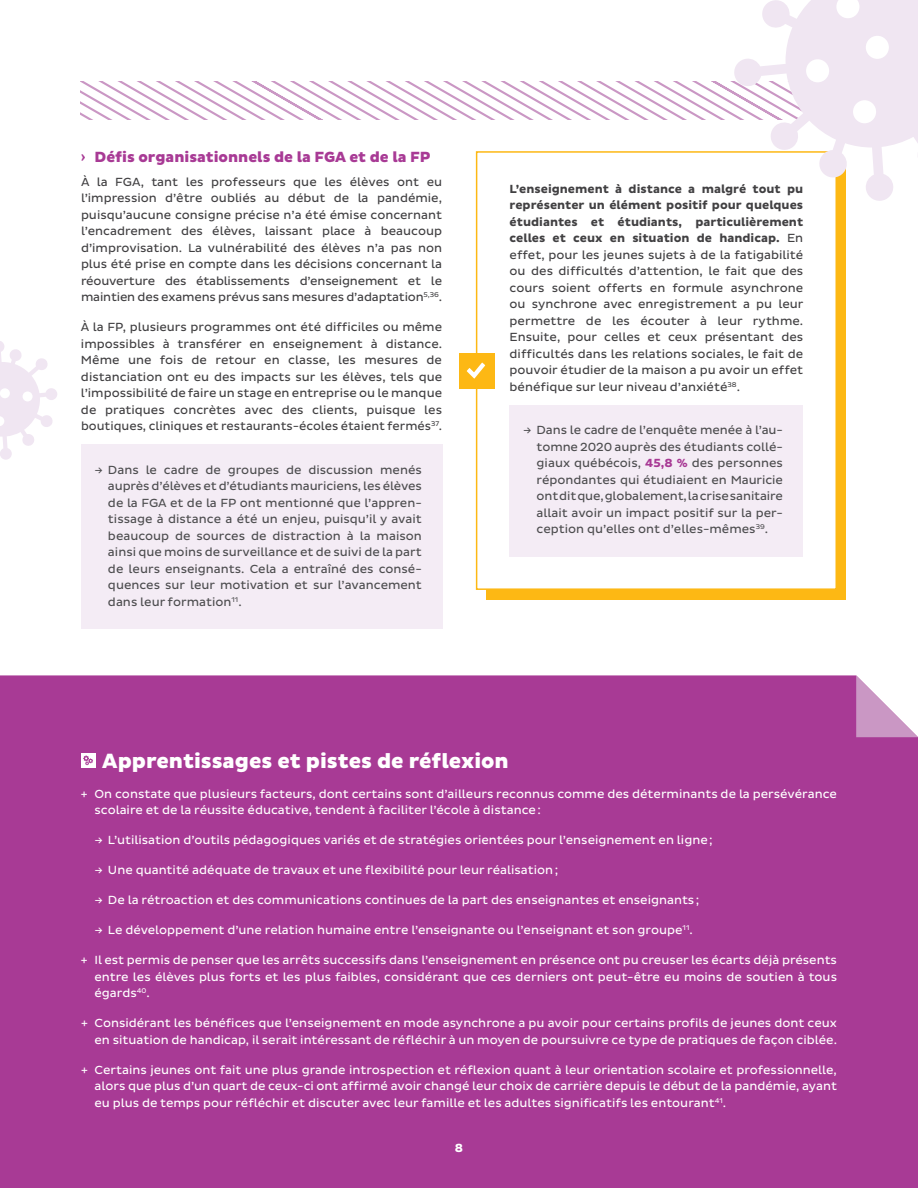
<style>
.page{position:relative;width:918px;height:1188px;background:#fff}
.page>*{position:absolute;margin:0;border:0;box-sizing:border-box;transform-origin:0 0}
.t1{font:800 21px "Pluto Sans";color:#fff}
.t2{font:800 15px "Pluto Sans";color:#a83a95}
.t3{font:12px/16.5px "Pluto Sans";color:#414042;text-align:justify}
.t4{font:12px/16.5px "Pluto Sans";color:#fff;text-align:justify}
.t5{font:12px/16.5px "Pluto Sans";color:#4d4d4f;text-align:justify}
.t6{font:700 12px "Pluto Sans";color:#fff}
.s1{font-weight:700}
.s2{font-weight:700;color:#a83a95}
</style>
<div class="page">
<div style="left:486px;top:162px;width:360px;height:437px;background:#fdb814"></div>
<div style="left:0;top:675px;width:918px;height:513px;background:#a83a95"></div>
<div style="left:81px;top:753px;width:14px;height:15px;background:#fff"></div>
<svg style="left:83px;top:756px;width:10px;height:9px"></svg>
<div style="left:81px;top:444px;width:361px;height:185px;background:#f4ecf5"></div>
<div style="left:476px;top:151px;width:361px;height:439px;background:#fff;border:2px solid #fdb814"></div>
<div style="left:510px;top:405px;width:293px;height:151px;background:#f4ecf5"></div>
<div style="left:459px;top:353px;width:35px;height:35px;background:#fdb814"></div>
<svg style="left:467px;top:363px;width:18px;height:16px"></svg>
<svg style="left:856px;top:675px;width:62px;height:62px"></svg>
<svg style="left:80px;top:0;width:838px;height:201px"></svg>
<svg style="left:0;top:341px;width:57px;height:119px"></svg>
<p class="t2" style="left:81px;top:149px;width:351px"><span class="s1">›</span> Défis organisationnels de la FGA et de la FP</p>
<p class="t3" style="left:81px;top:174px;width:363px">À la FGA, tant les professeurs que les élèves ont eu l’impression d’être oubliés au début de la pandémie, puisqu’aucune consigne précise n’a été émise concernant l’encadrement des élèves, laissant place à beaucoup d’improvisation. La vulnérabilité des élèves n’a pas non plus été prise en compte dans les décisions concernant la réouverture des établissements d’enseignement et le maintien des examens prévus sans mesures d’adaptation<sup>5,36</sup>.</p>
<p class="t3" style="left:81px;top:319px;width:363px">À la FP, plusieurs programmes ont été difficiles ou même impossibles à transférer en enseignement à distance.<br>Même une fois de retour en classe, les mesures de distanciation ont eu des impacts sur les élèves, tels que l’impossibilité de faire un stage en entreprise ou le manque de pratiques concrètes avec des clients, puisque les boutiques, cliniques et restaurants-écoles étaient fermés<sup>37</sup>.</p>
<p class="t5" style="left:108px;top:462px;width:315px;text-indent:-14px">→ Dans le cadre de groupes de discussion menés auprès d’élèves et d’étudiants mauriciens, les élèves de la FGA et de la FP ont mentionné que l’appren&shy;tissage à distance a été un enjeu, puisqu’il y avait beaucoup de sources de distraction à la maison ainsi que moins de surveillance et de suivi de la part de leurs enseignants. Cela a entraîné des consé&shy;quences sur leur motivation et sur l’avancement dans leur formation<sup>11</sup>.</p>
<p class="t3" style="left:510px;top:180px;width:295px"><span class="s1">L’enseignement à distance a malgré tout pu représenter un élément positif pour quelques étudiantes et étudiants, particulièrement celles et ceux en situation de handicap.</span> En effet, pour les jeunes sujets à de la fatigabilité ou des difficultés d’attention, le fait que des cours soient offerts en formule asynchrone ou synchrone avec enregistrement a pu leur permettre de les écouter à leur rythme.<br>Ensuite, pour celles et ceux présentant des difficultés dans les relations sociales, le fait de pouvoir étudier de la maison a pu avoir un effet bénéfique sur leur niveau d’anxiété<sup>38</sup>.</p>
<p class="t5" style="left:537px;top:422px;width:248px;text-indent:-14px">→ Dans le cadre de l’enquête menée à l’au&shy;tomne 2020 auprès des étudiants collé&shy;giaux québécois, <span class="s2">45,8 %</span> des personnes répondantes qui étudiaient en Mauricie ont dit que, globalement, la crise sanitaire allait avoir un impact positif sur la per&shy;ception qu’elles ont d’elles-mêmes<sup>39</sup>.</p>
<h1 class="t1" style="left:102px;top:748px;width:408px">Apprentissages et pistes de réflexion</h1>
<p class="t4" style="left:94px;top:785px;width:744px;text-indent:-14px">+ On constate que plusieurs facteurs, dont certains sont d’ailleurs reconnus comme des déterminants de la persévérance scolaire et de la réussite éducative, tendent à faciliter l’école à distance:</p>
<p class="t4" style="left:94px;top:832px;width:620px">→ L’utilisation d’outils pédagogiques variés et de stratégies orientées pour l’enseignement en ligne;</p>
<p class="t4" style="left:94px;top:862px;width:465px">→ Une quantité adéquate de travaux et une flexibilité pour leur réalisation;</p>
<p class="t4" style="left:94px;top:892px;width:606px">→ De la rétroaction et des communications continues de la part des enseignantes et enseignants;</p>
<p class="t4" style="left:94px;top:922px;width:600px">→ Le développement d’une relation humaine entre l’enseignante ou l’enseignant et son groupe<sup>11</sup>.</p>
<p class="t4" style="left:94px;top:952px;width:744px;text-indent:-14px">+ Il est permis de penser que les arrêts successifs dans l’enseignement en présence ont pu creuser les écarts déjà présents entre les élèves plus forts et les plus faibles, considérant que ces derniers ont peut-être eu moins de soutien à tous égards<sup>40</sup>.</p>
<p class="t4" style="left:81px;top:1015px;width:758px;text-align:right">+ Considérant les bénéfices que l’enseignement en mode asynchrone a pu avoir pour certains profils de jeunes dont ceux en situation de handicap, il serait intéressant de réfléchir à un moyen de poursuivre ce type de pratiques de façon ciblée.</p>
<p class="t4" style="left:95px;top:1061px;width:744px;text-indent:-14px">+ Certains jeunes ont fait une plus grande introspection et réflexion quant à leur orientation scolaire et professionnelle, alors que plus d’un quart de ceux-ci ont affirmé avoir changé leur choix de carrière depuis le début de la pandémie, ayant eu plus de temps pour réfléchir et discuter avec leur famille et les adultes significatifs les entourant<sup>41</sup>.</p>
<p class="t6" style="left:455px;top:1141px;width:10px">8</p>
</div>
